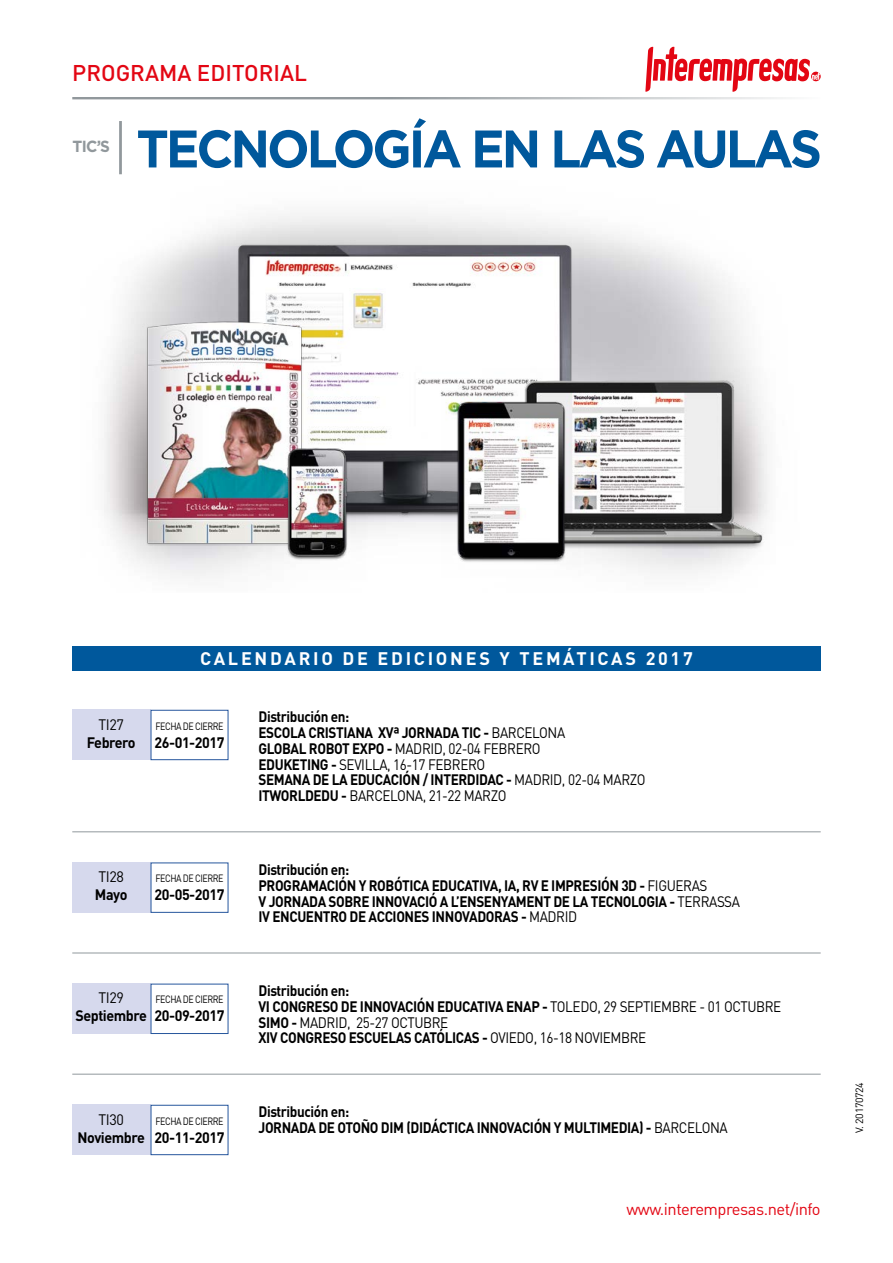
<style>
.page{position:relative;width:893px;height:1263px;background:#fff}
.page>*{position:absolute;margin:0;border:0;box-sizing:border-box;transform-origin:0 0}
.t1{font:700 52.8px "Gotham";letter-spacing:-.06em;color:#00589c;scale:.95 1}
.t2{font:500 22.5px "DIN";color:#e30613}
.t3{font:700 18px "DIN";letter-spacing:.15em;color:#fff}
.t4{font:16.5px "DIN";letter-spacing:-.03em;color:#e30613}
.t5{font:700 16.2px "Gotham";color:#91989c;scale:.95 1}
.t6{font:700 15px/15.8px "DIN";letter-spacing:-.03em;color:#000;scale:.9 1}
.t7{font:700 15px "DIN";letter-spacing:-.03em;color:#000;scale:.95 1}
.t8{font:15px "DIN";letter-spacing:-.03em;color:#000;scale:.95 1}
.t9{font:10.5px "DIN";letter-spacing:-.05em;color:#000;scale:.85 1}
.t10{font:10.5px "DIN";letter-spacing:-.03em;color:#000}
.s1{font-weight:400}
</style>
<div class="page">
<img style="left:218px;top:228px;width:372px;height:310px">
<img style="left:483px;top:369px;width:292px;height:195px">
<img style="left:442px;top:388px;width:138px;height:188px">
<img style="left:136px;top:311px;width:177px;height:247px">
<img style="left:267px;top:436px;width:98px;height:144px">
<hr style="left:119px;top:121px;width:3px;height:53px;background:#91989c">
<hr style="left:72px;top:97px;width:749px;height:2px;background:#91989c">
<svg style="left:645px;top:47px;width:175px;height:45px"></svg>
<div style="left:72px;top:646px;width:749px;height:25px;background:#00589c"></div>
<div style="left:72px;top:710px;width:79px;height:50px;background:#d6d9ed"></div>
<div style="left:151px;top:710px;width:77px;height:50px;background:#fff;border:1px solid #26569d"></div>
<hr style="left:72px;top:831px;width:749px;height:1px;background:#91989c">
<div style="left:72px;top:984px;width:79px;height:50px;background:#d6d9ed"></div>
<div style="left:151px;top:984px;width:77px;height:50px;background:#fff;border:1px solid #26569d"></div>
<hr style="left:72px;top:1074px;width:749px;height:1px;background:#91989c">
<div style="left:72px;top:1105px;width:79px;height:50px;background:#d6d9ed"></div>
<div style="left:151px;top:1105px;width:77px;height:50px;background:#fff;border:1px solid #26569d"></div>
<hr style="left:72px;top:953px;width:749px;height:1px;background:#91989c">
<div style="left:72px;top:862px;width:79px;height:51px;background:#d6d9ed"></div>
<div style="left:151px;top:862px;width:77px;height:51px;background:#fff;border:1px solid #26569d"></div>
<h2 class="t2" style="left:72px;top:59px;width:236px">PROGRAMA EDITORIAL</h2>
<p class="t5" style="left:73px;top:137px;width:41px">TIC’S</p>
<h1 class="t1" style="left:136px;top:118px;width:723px">TECNOLOGÍA EN LAS AULAS</h1>
<p class="t3" style="left:200px;top:647px;width:494px">CALENDARIO DE EDICIONES Y TEMÁTICAS 2017</p>
<p class="t8" style="left:98px;top:715px;width:28px">TI27</p>
<p class="t7" style="left:87px;top:732px;width:53px">Febrero</p>
<p class="t9" style="left:155px;top:719px;width:82px">FECHA DE CIERRE</p>
<p class="t7" style="left:154px;top:732px;width:75px">26-01-2017</p>
<p class="t6" style="left:259px;top:708px;width:432px">Distribución en:<br>ESCOLA CRISTIANA XVª JORNADA TIC - <span class="s1">BARCELONA<br></span>GLOBAL ROBOT EXPO - <span class="s1">MADRID, 02-04 FEBRERO<br></span>EDUKETING - <span class="s1">SEVILLA, 16-17 FEBRERO<br></span>SEMANA DE LA EDUCACIÓN / INTERDIDAC - <span class="s1">MADRID, 02-04 MARZO </span>ITWORLDEDU - <span class="s1">BARCELONA, 21-22 MARZO</span></p>
<p class="t8" style="left:98px;top:867px;width:28px">TI28</p>
<p class="t7" style="left:95px;top:885px;width:36px">Mayo</p>
<p class="t9" style="left:155px;top:872px;width:82px">FECHA DE CIERRE</p>
<p class="t7" style="left:154px;top:885px;width:75px">20-05-2017</p>
<p class="t6" style="left:259px;top:861px;width:537px">Distribución en:<br>PROGRAMACIÓN Y ROBÓTICA EDUCATIVA, IA, RV E IMPRESIÓN 3D - <span class="s1">FIGUERAS<br></span>V JORNADA SOBRE INNOVACIÓ A L’ENSENYAMENT DE LA TECNOLOGIA - <span class="s1">TERRASSA </span>IV ENCUENTRO DE ACCIONES INNOVADORAS - <span class="s1">MADRID</span></p>
<p class="t8" style="left:98px;top:989px;width:28px">TI29</p>
<p class="t7" style="left:75px;top:1006px;width:77px">Septiembre</p>
<p class="t9" style="left:155px;top:993px;width:82px">FECHA DE CIERRE</p>
<p class="t7" style="left:154px;top:1006px;width:75px">20-09-2017</p>
<p class="t6" style="left:259px;top:982px;width:582px">Distribución en:<br>VI CONGRESO DE INNOVACIÓN EDUCATIVA ENAP - <span class="s1">TOLEDO, 29 SEPTIEMBRE - 01 OCTUBRE </span>SIMO - <span class="s1">MADRID, 25-27 OCTUBRE<br></span>XIV CONGRESO ESCUELAS CATÓLICAS - <span class="s1">OVIEDO, 16-18 NOVIEMBRE</span></p>
<p class="t8" style="left:98px;top:1110px;width:28px">TI30</p>
<p class="t7" style="left:77px;top:1127px;width:72px">Noviembre</p>
<p class="t9" style="left:155px;top:1114px;width:82px">FECHA DE CIERRE</p>
<p class="t7" style="left:154px;top:1127px;width:75px">20-11-2017</p>
<p class="t6" style="left:259px;top:1103px;width:523px">Distribución en:<br>JORNADA DE OTOÑO DIM (DIDÁCTICA INNOVACIÓN Y MULTIMEDIA) - <span class="s1">BARCELONA</span></p>
<p class="t10" style="left:853px;top:1133px;width:53px;rotate:-90deg">V. 20170724</p>
<p class="t4" style="left:626px;top:1199px;width:196px">www.interempresas.net/info</p>
</div>
